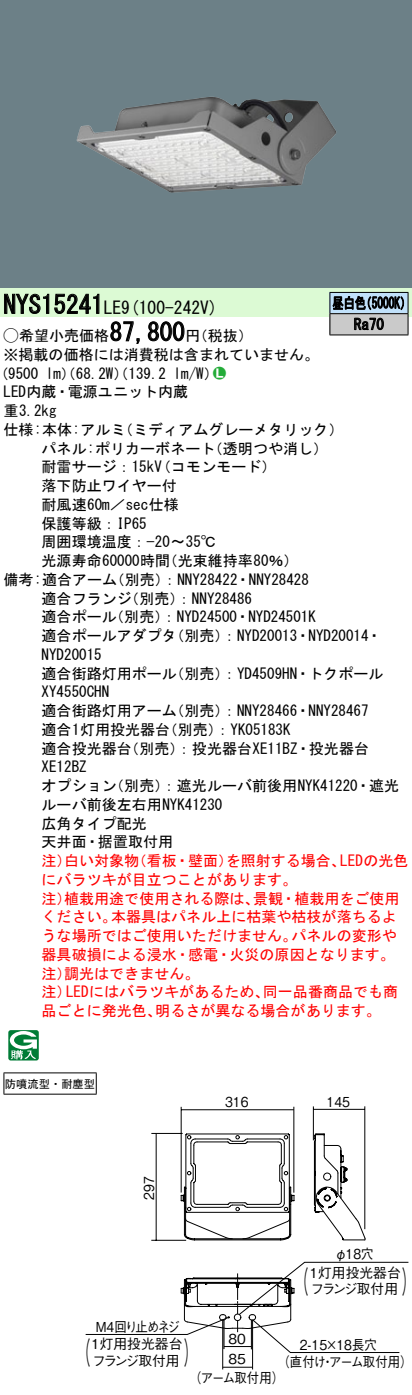
<style>
.page{position:relative;width:412px;height:1395px;background:#fff}
.page>*{position:absolute;margin:0;border:0;box-sizing:border-box;transform-origin:0 0}
.t1{font:30.25px "Gothic BBB Pro Medium 90 pv RKSJ H";color:#000;scale:.45 1}
.t2{font:25px "MS Gothic";color:#000}
.t3{font:17.5px "MS Gothic";color:#000}
.t4{font:15px/18.8px "MS Gothic";color:#000}
.t5{font:15px "MS Gothic";color:#f00}
.t6{font:15px/21.2px "MS Gothic";color:#000;scale:.75 1}
.t7{font:15px "Ford Classification 1";color:#23ac38}
.t8{font:13.75px "Gothic BBB Pro Medium 90 pv RKSJ H";color:#000}
.t9{font:13.75px "Gothic BBB Pro Medium 90 pv RKSJ H";color:#000;scale:.9 1}
.t10{font:13.75px "Gothic BBB Pro Medium 90 pv RKSJ H";letter-spacing:-.03em;color:#000;scale:.9 1}
.t11{font:13.75px "Gothic BBB Pro Medium 90 pv RKSJ H";letter-spacing:-.135em;color:#000;scale:.9 1}
.t12{font:11.25px "MS Gothic";color:#000}
.s1{font-family:"Ford Classification 1"}
.s2{color:#fff}
</style>
<div class="page">
<div style="left:0;top:0;width:411px;height:288px;background:#6c8087"></div>
<img style="left:76px;top:97px;width:260px;height:96px">
<div style="left:0;top:288px;width:411px;height:29px;background:#dcfad4"></div>
<svg style="left:4px;top:293px;width:95px;height:21px"></svg>
<svg style="left:110px;top:321px;width:30px;height:23px"></svg>
<svg style="left:147px;top:321px;width:37px;height:21px"></svg>
<svg style="left:8px;top:1030px;width:31px;height:30px"></svg>
<hr style="left:4px;top:1072px;width:92px;height:1px;background:#000">
<svg style="left:3px;top:1073px;width:1px;height:21px"></svg>
<svg style="left:96px;top:1073px;width:1px;height:21px"></svg>
<hr style="left:4px;top:1094px;width:92px;height:1px;background:#000">
<hr style="left:329px;top:292px;width:78px;height:1px;background:#000">
<hr style="left:329px;top:335px;width:78px;height:1px;background:#000">
<svg style="left:329px;top:293px;width:79px;height:42px;background:#8e98a0"></svg>
<hr style="left:293px;top:1107px;width:1px;height:86px;background:#000">
<hr style="left:181px;top:1109px;width:112px;height:1px;background:#000">
<hr style="left:180px;top:1107px;width:1px;height:86px;background:#000">
<hr style="left:364px;top:1106px;width:1px;height:123px;background:#000">
<hr style="left:313px;top:1109px;width:51px;height:1px;background:#000">
<hr style="left:312px;top:1106px;width:1px;height:34px;background:#000">
<hr style="left:151px;top:1133px;width:31px;height:1px;background:#000">
<hr style="left:155px;top:1133px;width:1px;height:107px;background:#000">
<hr style="left:151px;top:1240px;width:35px;height:1px;background:#000">
<hr style="left:252px;top:1320px;width:1px;height:49px;background:#000">
<hr style="left:222px;top:1320px;width:1px;height:49px;background:#000">
<hr style="left:222px;top:1367px;width:30px;height:1px;background:#000">
<svg style="left:85px;top:1262px;width:322px;height:91px"></svg>
<svg style="left:180px;top:1133px;width:145px;height:174px"></svg>
<svg style="left:183px;top:1141px;width:182px;height:31px"></svg>
<svg style="left:183px;top:1172px;width:182px;height:157px"></svg>
<h2 class="t2" style="left:4px;top:292px;width:102px">NYS15241</h2>
<p class="t6" style="left:353px;top:292px;width:41px;text-indent:-22px">昼白色<br>Ra70</p>
<p class="t6" style="left:360px;top:292px;width:69px">（5000 (K</p>
<p class="t3" style="left:104px;top:298px;width:115px">LE (9 100-242 (V</p>
<h2 class="t2" style="left:109px;top:320px;width:76px">87,800</h2>
<p class="t4" style="left:4px;top:326px;width:316px"><span class="s1">A</span>希望小売価格<br>※掲載の価格には消費税は含まれていません。</p>
<p class="t7" style="left:213px;top:365px;width:14px">2<span class="s2">7</span></p>
<p class="t4" style="left:185px;top:326px;width:69px">（円税抜(</p>
<p class="t4" style="left:173px;top:364px;width:46px">l m (W/</p>
<p class="t4" style="left:-7px;top:364px;width:47px">（9500</p>
<p class="t4" style="left:4px;top:383px;width:186px">LED内蔵・電源ユニット内蔵</p>
<p class="t4" style="left:4px;top:401px;width:54px">重3.2kg</p>
<p class="t4" style="left:118px;top:420px;width:227px">（ミディアムグレーメタリック(</p>
<p class="t4" style="left:46px;top:364px;width:121px">lm）（68.2 ）（W 139.2</p>
<p class="t4" style="left:4px;top:420px;width:123px">仕様:本体:アルミ</p>
<p class="t4" style="left:156px;top:439px;width:121px;text-indent:-114px">パネル:ポリカーボネート<br>（コモンモード(</p>
<p class="t4" style="left:207px;top:439px;width:121px">（透明つや消し(</p>
<p class="t4" style="left:42px;top:458px;width:121px">耐雷サージ：15kV</p>
<p class="t4" style="left:42px;top:476px;width:136px">落下防止ワイヤー付</p>
<p class="t4" style="left:42px;top:495px;width:138px">耐風速60 ／m sec仕様</p>
<p class="t4" style="left:42px;top:514px;width:106px">保護等級：IP65</p>
<p class="t4" style="left:42px;top:533px;width:175px">周囲環境温度：−20〜35°C</p>
<p class="t4" style="left:162px;top:551px;width:137px">（光束維持率80％(</p>
<p class="t4" style="left:109px;top:551px;width:200px;text-indent:-68px">光源寿命60000時間<br>（別売：） NNY28422・NNY28428</p>
<p class="t4" style="left:4px;top:570px;width:115px">備考:適合アーム</p>
<p class="t4" style="left:109px;top:589px;width:208px;text-indent:-68px">適合フランジ<br>（別売：） NYD24500・NYD24501K</p>
<p class="t4" style="left:124px;top:589px;width:129px">（別売：） NNY28486</p>
<p class="t4" style="left:42px;top:608px;width:76px">適合ポール</p>
<p class="t4" style="left:42px;top:626px;width:136px">適合ポールアダプタ</p>
<p class="t4" style="left:42px;top:645px;width:61px">NYD20015</p>
<p class="t4" style="left:169px;top:626px;width:213px">（別売：） NYD20013・NYD20014・</p>
<p class="t4" style="left:42px;top:664px;width:136px">適合街路灯用ポール</p>
<p class="t4" style="left:42px;top:683px;width:69px">XY4550CHN</p>
<p class="t4" style="left:169px;top:664px;width:215px">（別売：） YD4509HN・トクポール</p>
<p class="t4" style="left:162px;top:701px;width:129px;text-indent:-121px">適合街路灯用アーム<br>（別売：） YK05183K</p>
<p class="t4" style="left:169px;top:701px;width:200px">（別売：） NNY28466・NNY28467</p>
<p class="t4" style="left:124px;top:720px;width:246px;text-indent:-82px">適合1灯用投光器台<br>（別売：）投光器台XE11BZ・投光器台</p>
<p class="t4" style="left:42px;top:739px;width:91px">適合投光器台</p>
<p class="t4" style="left:42px;top:758px;width:46px">XE12BZ</p>
<p class="t4" style="left:109px;top:776px;width:291px">（別売：）遮光ルーバ前後用NYK41220・遮光</p>
<p class="t4" style="left:42px;top:776px;width:182px">オプション<br>ルーバ前後左右用NYK41230広角タイプ配光<br>天井面・据置取付用</p>
<p class="t5" style="left:64px;top:853px;width:76px">白い対象物</p>
<p class="t5" style="left:132px;top:853px;width:103px">（看板・壁面）</p>
<p class="t5" style="left:225px;top:853px;width:122px">を照射する場合、</p>
<p class="t5" style="left:42px;top:853px;width:31px">注）</p>
<p class="t5" style="left:42px;top:872px;width:256px">にバラツキが目立つことがあります。</p>
<p class="t5" style="left:252px;top:891px;width:148px">景観・植栽用をご使用</p>
<p class="t5" style="left:340px;top:853px;width:69px">LEDの光色</p>
<p class="t5" style="left:64px;top:891px;width:196px">植栽用途で使用される際は、</p>
<p class="t5" style="left:42px;top:891px;width:31px">注）</p>
<p class="t5" style="left:111px;top:910px;width:286px">本器具はパネル上に枯葉や枯枝が落ちるよ</p>
<p class="t5" style="left:42px;top:910px;width:76px">ください。</p>
<p class="t5" style="left:42px;top:928px;width:256px">うな場所ではご使用いただけません。</p>
<p class="t5" style="left:42px;top:947px;width:354px">器具破損による浸水・感電・火災の原因となります。</p>
<p class="t5" style="left:64px;top:966px;width:136px">調光はできません。</p>
<p class="t5" style="left:291px;top:928px;width:106px">パネルの変形や</p>
<p class="t5" style="left:42px;top:966px;width:31px">注）</p>
<p class="t5" style="left:66px;top:985px;width:204px">LEDにはバラツキがあるため、</p>
<p class="t5" style="left:262px;top:985px;width:136px">同一品番商品でも商</p>
<p class="t5" style="left:42px;top:985px;width:31px">注）</p>
<p class="t5" style="left:42px;top:1003px;width:121px">品ごとに発光色、</p>
<p class="t5" style="left:155px;top:1003px;width:227px">明るさが異なる場合があります。</p>
<p class="t12" style="left:5px;top:1078px;width:92px">防噴流型・耐塵型</p>
<p class="t9" style="left:225px;top:1091px;width:27px">316</p>
<p class="t9" style="left:326px;top:1090px;width:27px">145</p>
<p class="t9" style="left:138px;top:1200px;width:27px;rotate:-90deg">297</p>
<p class="t9" style="left:334px;top:1242px;width:44px">φ18穴</p>
<p class="t8" style="left:309px;top:1262px;width:93px">1灯用投光器台</p>
<h1 class="t1" style="left:294px;top:1257px;width:152px">（　　　　</h1>
<h1 class="t1" style="left:401px;top:1257px;width:32px">(</h1>
<p class="t8" style="left:332px;top:1278px;width:67px">ンジ取付用</p>
<p class="t8" style="left:310px;top:1278px;width:27px">フラ</p>
<p class="t11" style="left:96px;top:1315px;width:95px">M4回り止めネジ</p>
<p class="t8" style="left:91px;top:1333px;width:93px">1灯用投光器台</p>
<h1 class="t1" style="left:77px;top:1329px;width:182px">（　　　　　</h1>
<h1 class="t1" style="left:183px;top:1329px;width:32px">(</h1>
<p class="t8" style="left:114px;top:1349px;width:67px">ンジ取付用</p>
<p class="t8" style="left:92px;top:1349px;width:27px">フラ</p>
<p class="t8" style="left:228px;top:1328px;width:19px">80</p>
<p class="t8" style="left:228px;top:1348px;width:19px">85</p>
<p class="t9" style="left:299px;top:1333px;width:87px">2-15×18長穴</p>
<p class="t10" style="left:277px;top:1351px;width:151px">（直付けアーム取付用(</p>
<p class="t9" style="left:321px;top:1351px;width:15px">・</p>
<p class="t9" style="left:189px;top:1367px;width:107px">（アーム取付用(</p>
</div>
